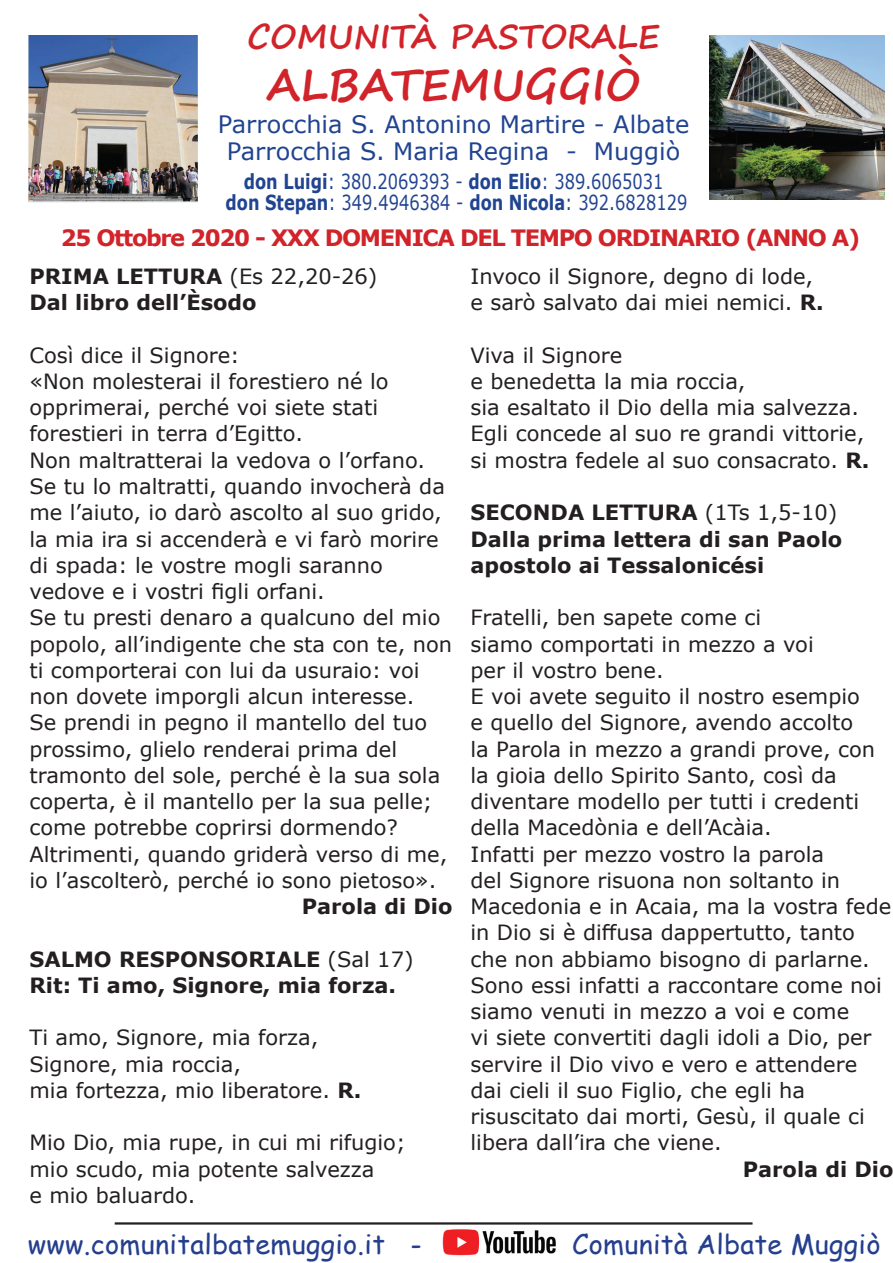
<style>
.page{position:relative;width:893px;height:1263px;background:#fff}
.page>*{position:absolute;margin:0;border:0;box-sizing:border-box;transform-origin:0 0}
.t1{font:700 43.5px "Segoe Print";color:#d1232a}
.t2{font:700 33px "Segoe Print";color:#d1232a}
.t3{font:27px "Comic Sans MS";letter-spacing:.01em;color:#253f8e}
.t4{font:24px/27px "Verdana";color:#214491;text-align:center}
.t5{font:700 22.5px "Verdana";letter-spacing:-.06em;color:#d1232a}
.t6{font:21px/26.2px "Verdana";color:#231f20}
.t7{font:700 21px/26.2px "Verdana";color:#231f20}
.t8{font:20.7px/20.7px "Verdana";color:#214491;text-align:center;scale:.78 1}
.s1{font-weight:700}
.s2{font-weight:400}
</style>
<div class="page">
<img style="left:709px;top:35px;width:175px;height:164px">
<img style="left:29px;top:35px;width:168px;height:167px">
<hr style="left:115px;top:1222px;width:637px;height:2px;background:#231f20">
<img style="left:442px;top:1229px;width:114px;height:27px">
<h2 class="t2" style="left:247px;top:6px;width:414px">COMUNITÀ PASTORALE</h2>
<h1 class="t1" style="left:267px;top:45px;width:375px">ALBATEMUGGIÒ</h1>
<p class="t4" style="left:218px;top:110px;width:473px">Parrocchia S. Antonino Martire - Albate<br>Parrocchia S. Maria Regina - Muggiò</p>
<p class="t8" style="left:226px;top:171px;width:594px"><span class="s1">don Luigi</span>: 380.2069393 - <span class="s1">don Elio</span>: 389.6065031<br><span class="s1">don Stepan</span>: 349.4946384 - <span class="s1">don Nicola</span>: 392.6828129</p>
<p class="t5" style="left:61px;top:222px;width:801px">25 Ottobre 2020 - XXX DOMENICA DEL TEMPO ORDINARIO (ANNO A)</p>
<p class="t7" style="left:29px;top:263px;width:349px">PRIMA LETTURA <span class="s2">(Es 22,20-26)<br></span>Dal libro dell’Èsodo</p>
<p class="t6" style="left:29px;top:342px;width:424px">Così dice il Signore:<br>«Non molesterai il forestiero né lo opprimerai, perché voi siete stati forestieri in terra d’Egitto.<br>Non maltratterai la vedova o l’orfano.<br>Se tu lo maltratti, quando invocherà da me l’aiuto, io darò ascolto al suo grido, la mia ira si accenderà e vi farò morire di spada: le vostre mogli saranno vedove e i vostri figli orfani.<br>Se tu presti denaro a qualcuno del mio popolo, all’indigente che sta con te, non ti comporterai con lui da usuraio: voi non dovete imporgli alcun interesse.<br>Se prendi in pegno il mantello del tuo prossimo, glielo renderai prima del tramonto del sole, perché è la sua sola coperta, è il mantello per la sua pelle; come potrebbe coprirsi dormendo?<br>Altrimenti, quando griderà verso di me, io l’ascolterò, perché io sono pietoso».</p>
<p class="t7" style="left:302px;top:893px;width:152px">Parola di Dio</p>
<p class="t7" style="left:29px;top:945px;width:386px">SALMO RESPONSORIALE <span class="s2">(Sal 17)<br></span>Rit: Ti amo, Signore, mia forza.</p>
<p class="t6" style="left:29px;top:1024px;width:333px">Ti amo, Signore, mia forza,<br>Signore, mia roccia,<br>mia fortezza, mio liberatore. <span class="s1">R.</span></p>
<p class="t6" style="left:30px;top:1129px;width:378px">Mio Dio, mia rupe, in cui mi rifugio; mio scudo, mia potente salvezza<br>e mio baluardo.</p>
<p class="t6" style="left:470px;top:263px;width:355px">Invoco il Signore, degno di lode, e sarò salvato dai miei nemici. <span class="s1">R.</span></p>
<p class="t6" style="left:470px;top:342px;width:400px">Viva il Signore<br>e benedetta la mia roccia,<br>sia esaltato il Dio della mia salvezza.<br>Egli concede al suo re grandi vittorie, si mostra fedele al suo consacrato. <span class="s1">R.</span></p>
<p class="t7" style="left:470px;top:499px;width:373px">SECONDA LETTURA <span class="s2">(1Ts 1,5-10)<br></span>Dalla prima lettera di san Paolo apostolo ai Tessalonicési</p>
<p class="t6" style="left:470px;top:604px;width:422px">Fratelli, ben sapete come ci<br>siamo comportati in mezzo a voi<br>per il vostro bene.<br>E voi avete seguito il nostro esempio<br>e quello del Signore, avendo accolto<br>la Parola in mezzo a grandi prove, con la gioia dello Spirito Santo, così da diventare modello per tutti i credenti della Macedònia e dell’Acàia.<br>Infatti per mezzo vostro la parola<br>del Signore risuona non soltanto in Macedonia e in Acaia, ma la vostra fede in Dio si è diffusa dappertutto, tanto che non abbiamo bisogno di parlarne.<br>Sono essi infatti a raccontare come noi siamo venuti in mezzo a voi e come<br>vi siete convertiti dagli idoli a Dio, per servire il Dio vivo e vero e attendere dai cieli il suo Figlio, che egli ha risuscitato dai morti, Gesù, il quale ci libera dall’ira che viene.</p>
<p class="t7" style="left:743px;top:1155px;width:152px">Parola di Dio</p>
<p class="t3" style="left:28px;top:1224px;width:395px">www.comunitalbatemuggio.it -</p>
<p class="t3" style="left:572px;top:1224px;width:310px">Comunità Albate Muggiò</p>
</div>
